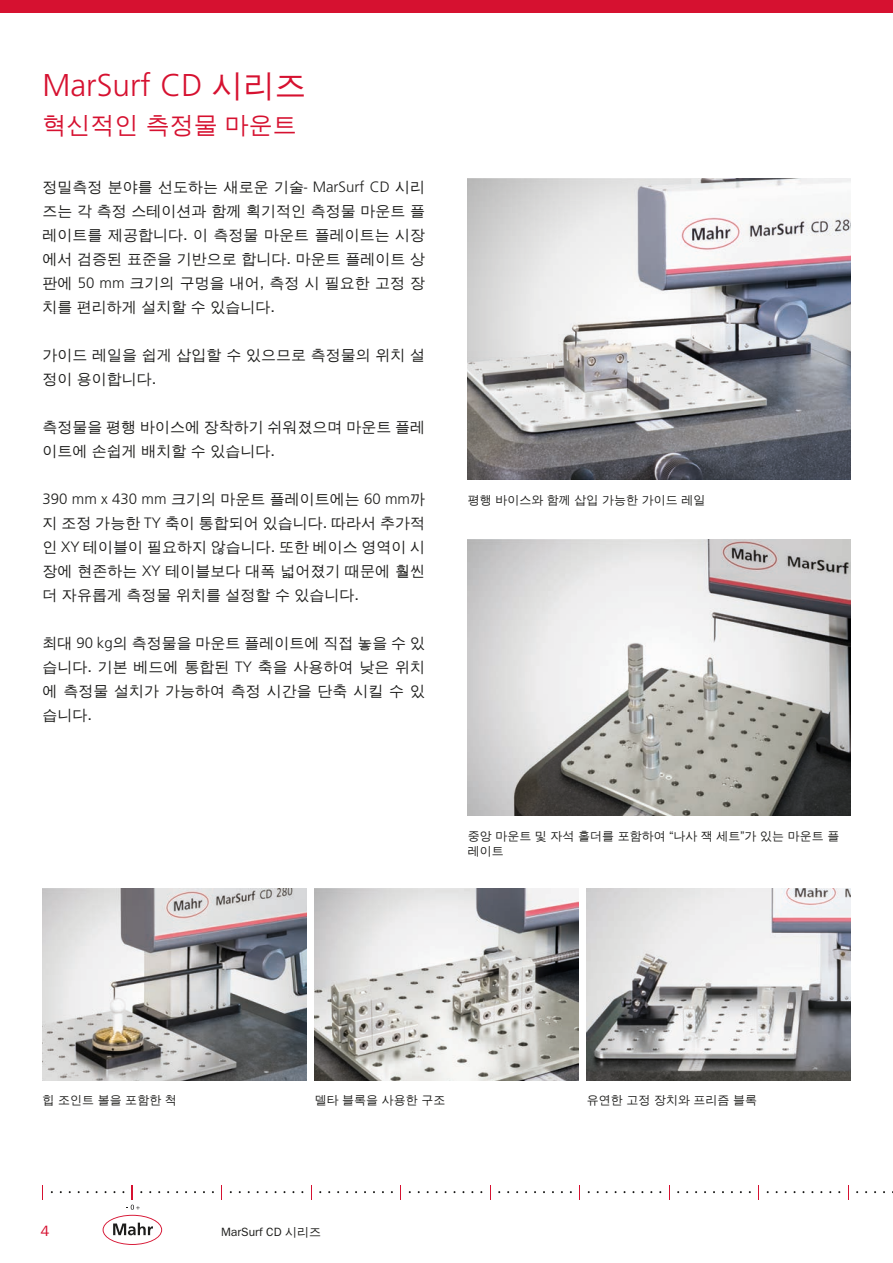
<style>
.page{position:relative;width:893px;height:1263px;background:#fff}
.page>*{position:absolute;margin:0;border:0;box-sizing:border-box;transform-origin:0 0}
.t1{font:300 31.5px "Frutiger LT Pro";color:#d61130}
.t2{font:24px "Un Dotum";color:#d61130}
.t3{font:15px/24px "Un Dotum";color:#1d1d1b;text-align:justify}
.t4{font:300 15px "Frutiger LT Pro";color:#1d1d1b}
.t5{font:15px "Un Dotum";color:#d61130}
.t6{font:12px/14.4px "Un Dotum";color:#1d1d1b}
.s1{font-family:"Un Dotum";font-weight:400}
.s2{font-family:"Frutiger LT Pro";font-weight:300}
</style>
<div class="page">
<img style="left:468px;top:179px;width:382px;height:300px">
<img style="left:468px;top:539px;width:382px;height:276px">
<img style="left:43px;top:888px;width:263px;height:192px">
<img style="left:315px;top:888px;width:263px;height:192px">
<img style="left:587px;top:888px;width:263px;height:192px">
<div style="left:0;top:0;width:893px;height:13px;background:#d61130"></div>
<svg style="left:221px;top:1185px;width:1px;height:14px"></svg>
<svg style="left:311px;top:1185px;width:1px;height:14px"></svg>
<svg style="left:400px;top:1185px;width:1px;height:14px"></svg>
<svg style="left:490px;top:1185px;width:1px;height:14px"></svg>
<svg style="left:579px;top:1185px;width:1px;height:14px"></svg>
<svg style="left:669px;top:1185px;width:1px;height:14px"></svg>
<svg style="left:758px;top:1185px;width:1px;height:14px"></svg>
<svg style="left:848px;top:1185px;width:1px;height:14px"></svg>
<svg style="left:96px;top:1185px;width:73px;height:60px"></svg>
<h1 class="t1" style="left:43px;top:67px;width:265px">MarSurf CD <span class="s1">시리즈</span></h1>
<h2 class="t2" style="left:43px;top:110px;width:256px">혁신적인 측정물 마운트</h2>
<p class="t3" style="left:42px;top:175px;width:384px">정밀측정 분야를 선도하는 새로운 기술- <span class="s2">MarSurf CD</span> 시리 즈는 각 측정 스테이션과 함께 획기적인 측정물 마운트 플 레이트를 제공합니다. 이 측정물 마운트 플레이트는 시장 에서 검증된 표준을 기반으로 합니다. 마운트 플레이트 상 판에 <span class="s2">50 mm</span> 크기의 구멍을 내어, 측정 시 필요한 고정 장 치를 편리하게 설치할 수 있습니다.</p>
<p class="t3" style="left:42px;top:343px;width:384px">가이드 레일을 쉽게 삽입할 수 있으므로 측정물의 위치 설 정이 용이합니다.</p>
<p class="t3" style="left:42px;top:415px;width:384px">측정물을 평행 바이스에 장착하기 쉬워졌으며 마운트 플레 이트에 손쉽게 배치할 수 있습니다.</p>
<p class="t4" style="left:42px;top:490px;width:384px">390 mm x 430 mm <span class="s1">크기의 마운트 플레이트에는</span> 60 mm<span class="s1">까</span></p>
<p class="t3" style="left:42px;top:511px;width:384px">지 조정 가능한 <span class="s2">TY</span> 축이 통합되어 있습니다. 따라서 추가적 인 <span class="s2">XY</span> 테이블이 필요하지 않습니다. 또한 베이스 영역이 시 장에 현존하는 <span class="s2">XY</span> 테이블보다 대폭 넓어졌기 때문에 훨씬 더 자유롭게 측정물 위치를 설정할 수 있습니다.</p>
<p class="t3" style="left:42px;top:631px;width:384px">최대 <span class="s2">90 kg</span>의 측정물을 마운트 플레이트에 직접 놓을 수 있 습니다. 기본 베드에 통합된 <span class="s2">TY</span> 축을 사용하여 낮은 위치 에 측정물 설치가 가능하여 측정 시간을 단축 시킬 수 있 습니다.</p>
<p class="t6" style="left:468px;top:493px;width:239px">평행 바이스와 함께 삽입 가능한 가이드 레일</p>
<p class="t6" style="left:468px;top:829px;width:373px">중앙 마운트 및 자석 홀더를 포함하여 “나사 잭 세트”가 있는 마운트 플 레이트</p>
<p class="t6" style="left:43px;top:1093px;width:136px">힙 조인트 볼을 포함한 척</p>
<p class="t6" style="left:315px;top:1093px;width:132px">델타 블록을 사용한 구조</p>
<p class="t6" style="left:587px;top:1093px;width:172px">유연한 고정 장치와 프리즘 블록</p>
<p class="t5" style="left:40px;top:1221px;width:11px">4</p>
<p class="t6" style="left:221px;top:1224px;width:102px">MarSurf CD 시리즈</p>
</div>
